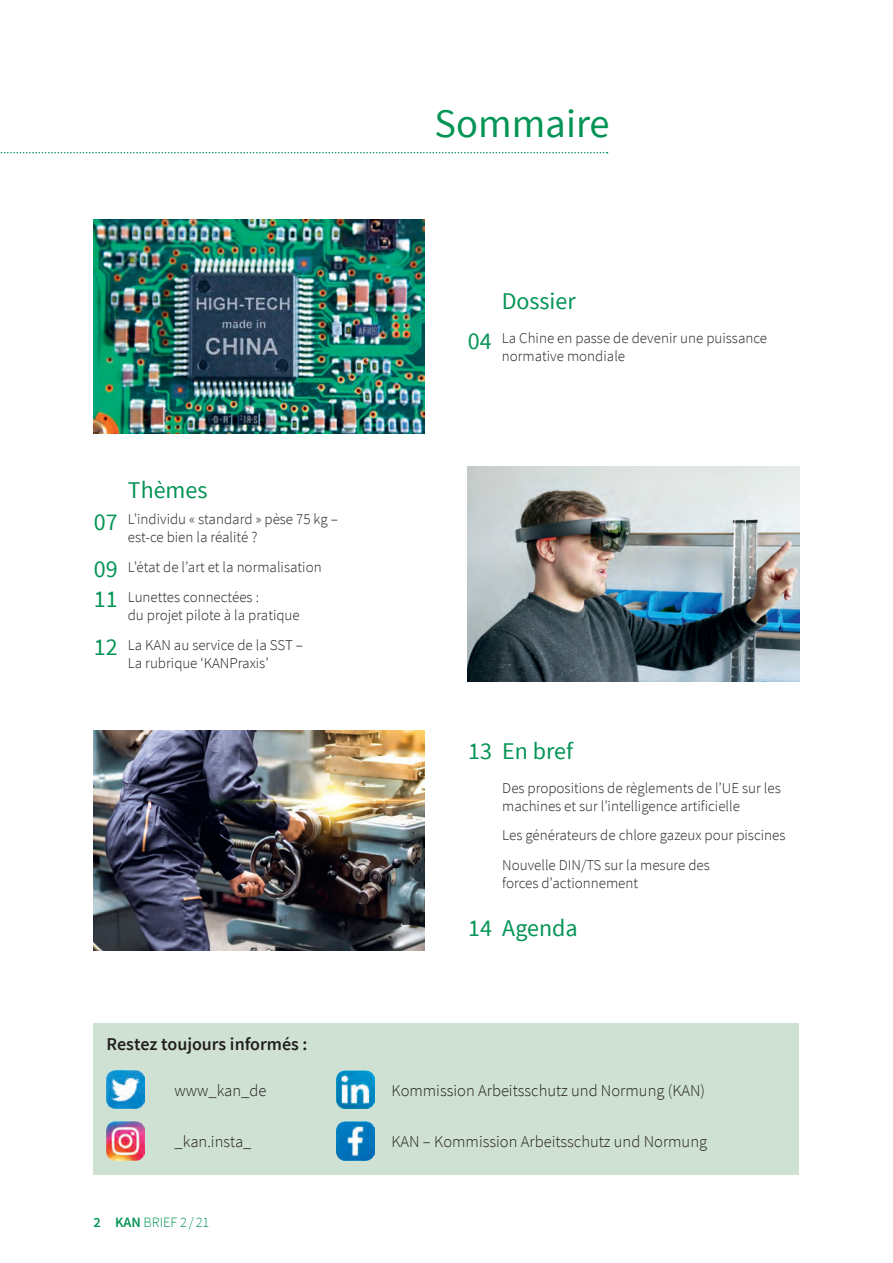
<style>
.page{position:relative;width:893px;height:1263px;background:#fff}
.page>*{position:absolute;margin:0;border:0;box-sizing:border-box;transform-origin:0 0}
.t1{font:40.5px "Source Sans Pro";color:#049455}
.ZU_1{font:24px "Source Sans Pro";color:#049455}
.VS{font:600 18px "Source Sans Pro";color:#231f20}
.g_D{font:300 16.5px "Source Sans Pro";color:#231f20}
.g_IHV_D{font:300 15px/18px "Source Sans Pro";color:#231f20}
.t2{font:300 14.25px "Source Sans Pro";color:#049455}
.s1{font-weight:400;font-size:24px;color:#049455}
.s2{font-weight:600}
</style>
<div class="page">
<img style="left:94px;top:219px;width:331px;height:215px">
<img style="left:468px;top:466px;width:331px;height:215px">
<img style="left:94px;top:731px;width:331px;height:220px">
<svg style="left:0;top:152px;width:608px;height:1px"></svg>
<div style="left:94px;top:1023px;width:705px;height:152px;background:#cfe1d2"></div>
<img style="left:107px;top:1071px;width:38px;height:38px">
<img style="left:336px;top:1071px;width:38px;height:38px">
<img style="left:107px;top:1122px;width:38px;height:38px">
<img style="left:336px;top:1122px;width:38px;height:38px">
<p class="t1" style="left:435px;top:98px;width:177px">Sommaire</p>
<p class="ZU_1" style="left:128px;top:475px;width:81px">Thèmes</p>
<p class="g_IHV_D" style="left:128px;top:510px;width:212px;text-indent:-34px"><span class="s1">07</span> L’individu « standard » pèse 75 kg – est-ce bien la réalité ?</p>
<p class="g_IHV_D" style="left:94px;top:558px;width:229px"><span class="s1">09</span> L’état de l’art et la normalisation</p>
<p class="g_IHV_D" style="left:128px;top:588px;width:173px;text-indent:-34px"><span class="s1">11</span> Lunettes connectées :<br>du projet pilote à la pratique</p>
<p class="g_IHV_D" style="left:94px;top:636px;width:211px;text-align:center"><span class="s1">12</span> La KAN au service de la SST –<br>La rubrique ‘KANPraxis’</p>
<p class="ZU_1" style="left:502px;top:286px;width:76px">Dossier</p>
<p class="g_IHV_D" style="left:502px;top:329px;width:267px;text-indent:-34px"><span class="s1">04</span> La Chine en passe de devenir une puissance normative mondiale</p>
<p class="ZU_1" style="left:468px;top:736px;width:106px">13 En bref</p>
<p class="g_IHV_D" style="left:502px;top:779px;width:280px">Des propositions de règlements de l’UE sur les machines et sur l’intelligence artificielle</p>
<p class="g_IHV_D" style="left:502px;top:826px;width:285px">Les générateurs de chlore gazeux pour piscines</p>
<p class="g_IHV_D" style="left:502px;top:856px;width:209px">Nouvelle DIN/TS sur la mesure des forces d’actionnement</p>
<p class="ZU_1" style="left:468px;top:913px;width:111px">14 Agenda</p>
<p class="VS" style="left:107px;top:1032px;width:203px">Restez toujours informés :</p>
<p class="g_D" style="left:175px;top:1080px;width:93px">www_kan_de</p>
<p class="g_D" style="left:391px;top:1080px;width:315px">Kommission Arbeitsschutz und Normung (KAN)</p>
<p class="g_D" style="left:175px;top:1131px;width:78px">_kan.insta_</p>
<p class="g_D" style="left:391px;top:1131px;width:317px">KAN – Kommission Arbeitsschutz und Normung</p>
<p class="t2" style="left:94px;top:1214px;width:117px"><span class="s2">2 KAN</span> BRIEF 2 / 21</p>
</div>
